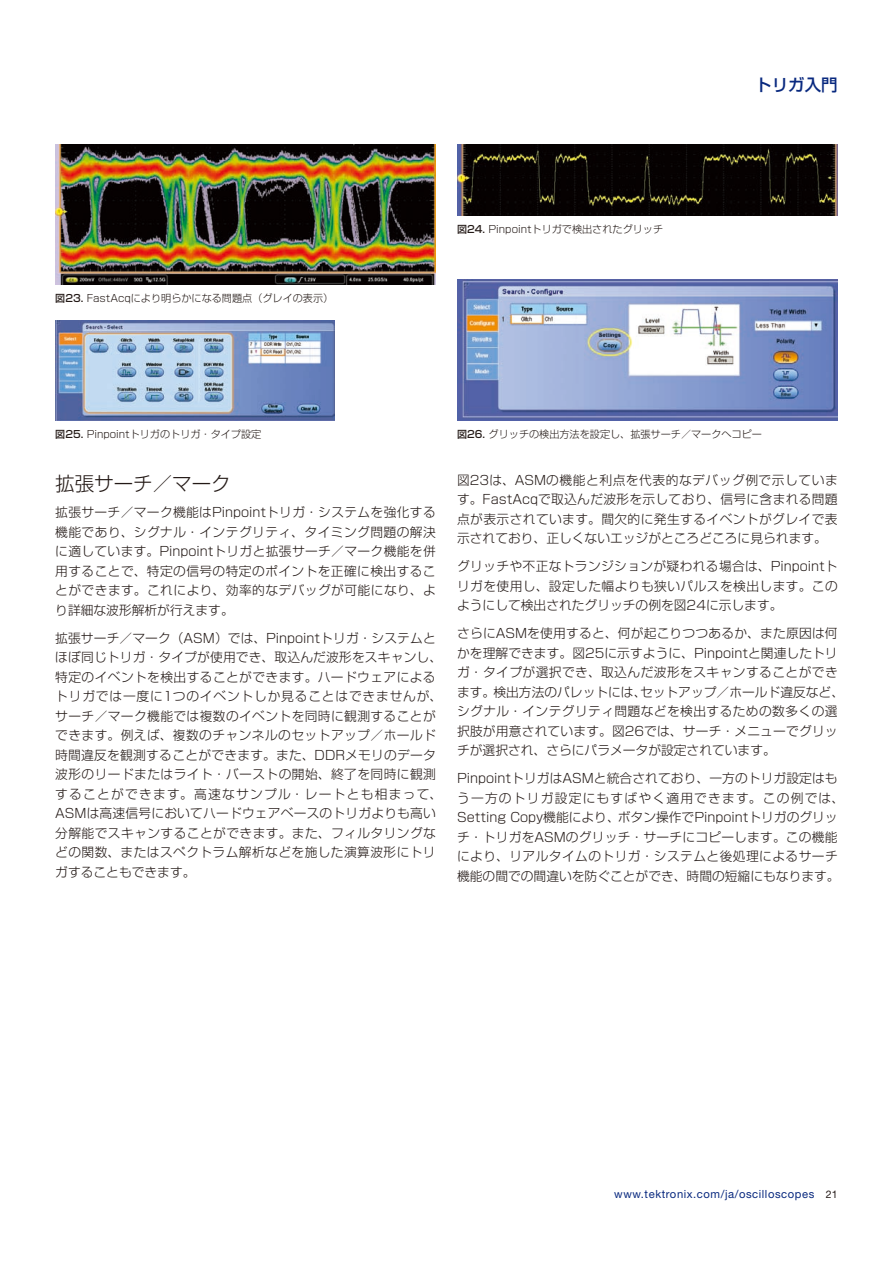
<style>
.page{position:relative;width:893px;height:1263px;background:#fff}
.page>*{position:absolute;margin:0;border:0;box-sizing:border-box;transform-origin:0 0}
.t1{font:300 19.5px "Shin Go Pro";color:#231916}
.t2{font:500 16.5px "Shin Go Pro";color:#09297f}
.t3{font:300 12.75px/19.5px "Shin Go Pro";letter-spacing:.015em;color:#231916;text-align:justify}
.t4{font:11.25px "Helvetica Neue";letter-spacing:.05em;color:#09297f}
.t5{font:300 10.2px "Shin Go Pro";color:#231916}
.s1{font-weight:500}
.s2{font-size:10.5px;color:#231916}
</style>
<div class="page">
<img style="left:55px;top:145px;width:381px;height:139px">
<img style="left:457px;top:145px;width:381px;height:71px">
<img style="left:55px;top:320px;width:279px;height:100px">
<img style="left:457px;top:280px;width:380px;height:140px">
<p class="t5" style="left:55px;top:289px;width:280px"><span class="s1">図23.</span> FastAcqにより明らかになる問題点（グレイの表示）</p>
<p class="t5" style="left:457px;top:221px;width:208px"><span class="s1">図24.</span> Pinpointトリガで検出されたグリッチ</p>
<p class="t2" style="left:755px;top:71px;width:84px">トリガ入門</p>
<p class="t5" style="left:55px;top:426px;width:208px"><span class="s1">図25.</span> Pinpointトリガのトリガ・タイプ設定</p>
<p class="t5" style="left:457px;top:426px;width:306px"><span class="s1">図26.</span> グリッチの検出方法を設定し、拡張サーチ／マークへコピー</p>
<h1 class="t1" style="left:55px;top:467px;width:177px">拡張サーチ／マーク</h1>
<p class="t3" style="left:55px;top:501px;width:382px">拡張サーチ／マーク機能はPinpointトリガ・システムを強化する機能であり、シグナル・インテグリティ、タイミング問題の解決に適しています。Pinpointトリガと拡張サーチ／マーク機能を併用することで、特定の信号の特定のポイントを正確に検出することができます。これにより、効率的なデバッグが可能になり、より詳細な波形解析が行えます。</p>
<p class="t3" style="left:55px;top:627px;width:388px;text-align:left">拡張サーチ／マーク（ASM）では、Pinpointトリガ・システムとほぼ同じトリガ・タイプが使用でき、取込んだ波形をスキャンし、特定のイベントを検出することができます。ハードウェアによるトリガでは一度に1つのイベントしか見ることはできませんが、サーチ／マーク機能では複数のイベントを同時に観測することができます。例えば、複数のチャンネルのセットアップ／ホールド時間違反を観測することができます。また、DDRメモリのデータ波形のリードまたはライト・バーストの開始、終了を同時に観測することができます。高速なサンプル・レートとも相まって、ASMは高速信号においてハードウェアベースのトリガよりも高い分解能でスキャンすることができます。また、フィルタリングなどの関数、またはスペクトラム解析などを施した演算波形にトリガすることもできます。</p>
<p class="t3" style="left:457px;top:469px;width:382px">図23は、ASMの機能と利点を代表的なデバッグ例で示しています。FastAcqで取込んだ波形を示しており、信号に含まれる問題点が表示されています。間欠的に発生するイベントがグレイで表示されており、正しくないエッジがところどころに見られます。</p>
<p class="t3" style="left:457px;top:555px;width:382px">グリッチや不正なトランジションが疑われる場合は、Pinpointトリガを使用し、設定した幅よりも狭いパルスを検出します。このようにして検出されたグリッチの例を図24に示します。</p>
<p class="t3" style="left:457px;top:622px;width:388px;text-align:left">さらにASMを使用すると、何が起こりつつあるか、また原因は何かを理解できます。図25に示すように、Pinpointと関連したトリガ・タイプが選択でき、取込んだ波形をスキャンすることができます。検出方法のパレットには、セットアップ／ホールド違反など、シグナル・インテグリティ問題などを検出するための数多くの選択肢が用意されています。図26では、サーチ・メニューでグリッチが選択され、さらにパラメータが設定されています。</p>
<p class="t3" style="left:457px;top:767px;width:388px;text-align:left">PinpointトリガはASMと統合されており、一方のトリガ設定はもう一方のトリガ設定にもすばやく適用できます。この例では、Setting Copy機能により、ボタン操作でPinpointトリガのグリッチ・トリガをASMのグリッチ・サーチにコピーします。この機能により、リアルタイムのトリガ・システムと後処理によるサーチ機能の間での間違いを防ぐことができ、時間の短縮にもなります。</p>
<p class="t4" style="left:614px;top:1187px;width:225px">www.tektronix.com/ja/oscilloscopes <span class="s2">21</span></p>
</div>
